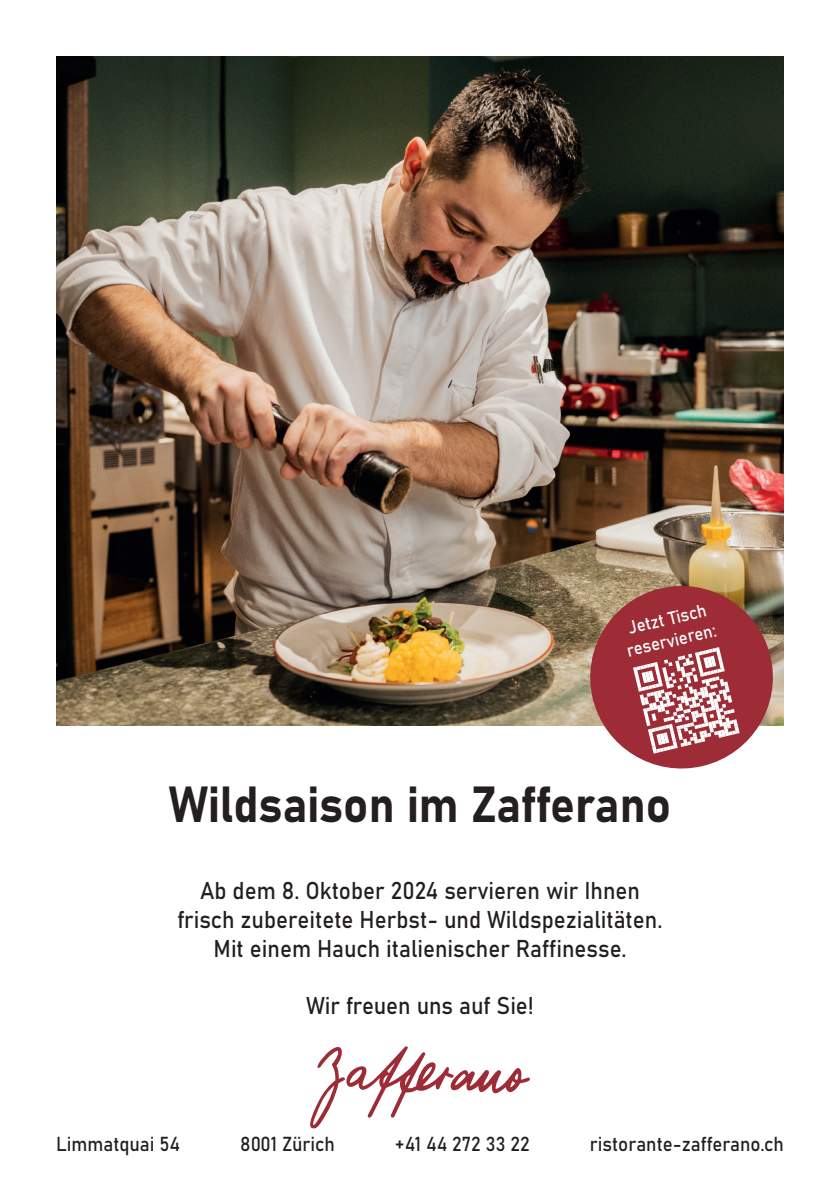
<style>
.page{position:relative;width:840px;height:1191px;background:#fff}
.page>*{position:absolute;margin:0;border:0;box-sizing:border-box;transform-origin:0 0}
.Menü_Italienisch{font:50px "Bahnschrift";color:#231f20;scale:.93 1}
.Menü_Italienisch-2{font:24px/28.8px "Bahnschrift";color:#231f20;text-align:center;scale:.93 1}
.Menü_Italienisch-3{font:20px "Bahnschrift";color:#231f20;scale:.93 1}
.Menü_Italienisch-4{font:18px "Bahnschrift";color:#fff;scale:.93 1}
</style>
<div class="page">
<img style="left:57px;top:57px;width:725px;height:669px">
<svg style="left:580px;top:577px;width:201px;height:192px;background:#ac6964"></svg>
<svg style="left:632px;top:647px;width:107px;height:106px"></svg>
<svg style="left:310px;top:1046px;width:220px;height:83px"></svg>
<p class="Menü_Italienisch-4" style="left:625px;top:614px;width:87px;rotate:-13deg">Jetzt Tisch</p>
<p class="Menü_Italienisch-4" style="left:623px;top:637px;width:100px;rotate:-13deg">reservieren:</p>
<p class="Menü_Italienisch" style="left:169px;top:767px;width:541px">Wildsaison im Zafferano</p>
<p class="Menü_Italienisch-2" style="left:177px;top:874px;width:522px">Ab dem 8. Oktober 2024 servieren wir Ihnen frisch zubereitete Herbst- und Wildspezialitäten.<br>Mit einem Hauch italienischer Raffinesse.</p>
<p class="Menü_Italienisch-2" style="left:306px;top:990px;width:246px">Wir freuen uns auf Sie!</p>
<p class="Menü_Italienisch-3" style="left:56px;top:1129px;width:135px">Limmatquai 54</p>
<p class="Menü_Italienisch-3" style="left:240px;top:1129px;width:103px">8001 Zürich</p>
<p class="Menü_Italienisch-3" style="left:395px;top:1129px;width:146px">+41 44 272 33 22</p>
<p class="Menü_Italienisch-3" style="left:589px;top:1129px;width:210px">ristorante-zafferano.ch</p>
</div>
